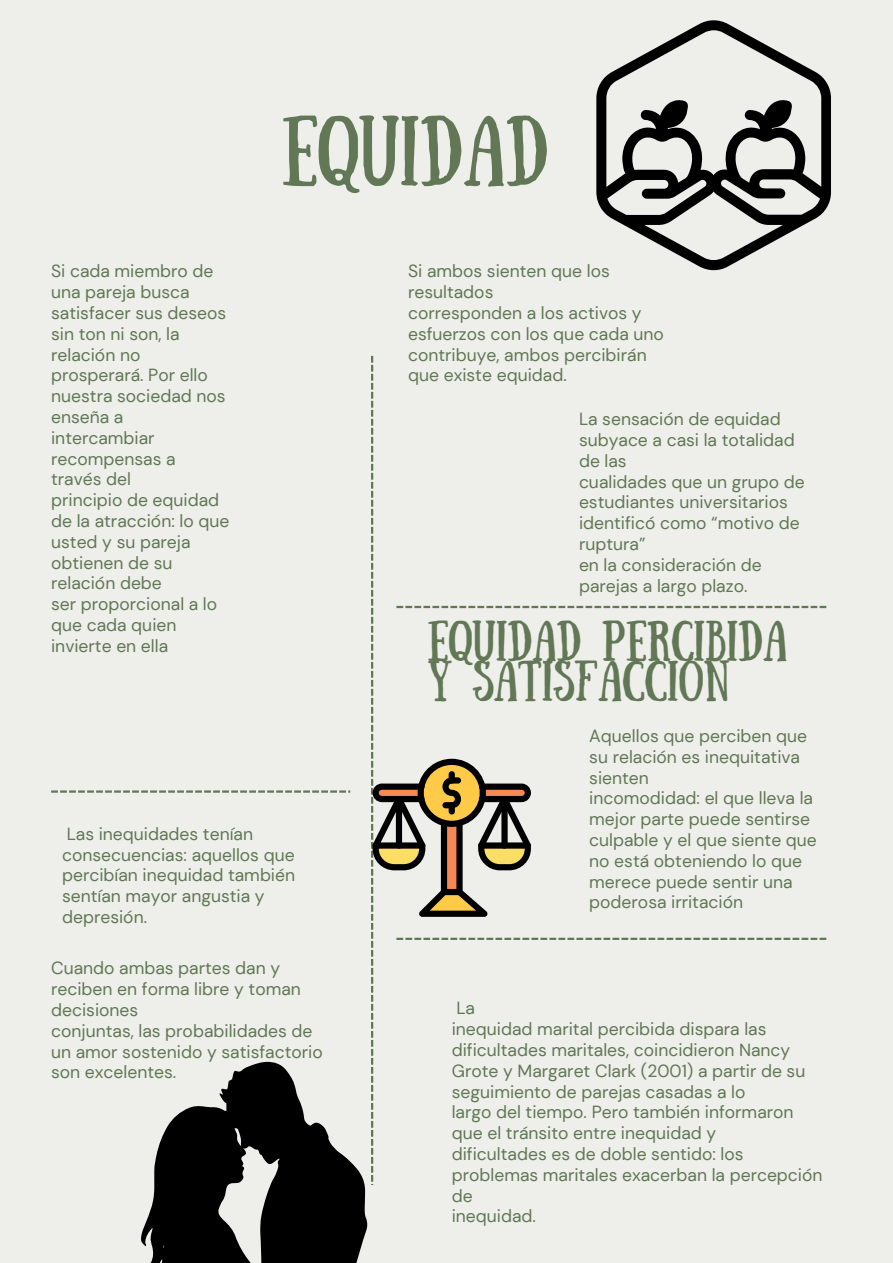
<style>
.page{position:relative;width:893px;height:1263px;background:#eeefeb}
.page>*{position:absolute;margin:0;border:0;box-sizing:border-box;transform-origin:0 0}
.t1{font:70.5px "Sunday";color:#617755}
.t2{font:40.58px/40.2px "Sunday";color:#617755}
.t3{font:17.55px/20.9px "DM Sans";color:#617755}
</style>
<div class="page">
<svg style="left:51px;top:790px;width:299px;height:3px"></svg>
<svg style="left:596px;top:20px;width:235px;height:250px"></svg>
<svg style="left:371px;top:356px;width:455px;height:829px"></svg>
<svg style="left:141px;top:1061px;width:227px;height:202px;fill:#000"></svg>
<p class="t3" style="left:51px;top:261px;width:177px">Si cada miembro de una pareja busca satisfacer sus deseos sin ton ni son, la relación no</p>
<p class="t3" style="left:51px;top:365px;width:176px">prosperará. Por ello nuestra sociedad nos enseña a intercambiar recompensas a través del</p>
<p class="t3" style="left:51px;top:490px;width:180px">principio de equidad de la atracción: lo que usted y su pareja obtienen de su relación debe</p>
<p class="t3" style="left:51px;top:594px;width:168px">ser proporcional a lo que cada quien invierte en ella</p>
<p class="t1" style="left:282px;top:101px;width:268px">EQUIDAD</p>
<p class="t3" style="left:408px;top:261px;width:203px">Si ambos sienten que los resultados</p>
<p class="t3" style="left:408px;top:302px;width:257px">corresponden a los activos y esfuerzos con los que cada uno contribuye, ambos percibirán</p>
<p class="t3" style="left:408px;top:365px;width:160px">que existe equidad.</p>
<p class="t3" style="left:579px;top:409px;width:217px">La sensación de equidad subyace a casi la totalidad de las</p>
<p class="t3" style="left:579px;top:471px;width:227px">cualidades que un grupo de estudiantes universitarios identificó como “motivo de ruptura”</p>
<p class="t3" style="left:579px;top:554px;width:184px">en la consideración de parejas a largo plazo.</p>
<p class="t2" style="left:428px;top:616px;width:361px">EQUIDAD PERCIBIDA<br>Y SATISFACCIÓN</p>
<p class="t3" style="left:62px;top:823px;width:234px">Las inequidades tenían consecuencias: aquellos que</p>
<p class="t3" style="left:62px;top:865px;width:235px">percibían inequidad también sentían mayor angustia y depresión.</p>
<p class="t3" style="left:51px;top:958px;width:251px">Cuando ambas partes dan y reciben en forma libre y toman decisiones</p>
<p class="t3" style="left:51px;top:1020px;width:273px">conjuntas, las probabilidades de un amor sostenido y satisfactorio son excelentes.</p>
<p class="t3" style="left:589px;top:725px;width:219px">Aquellos que perciben que su relación es inequitativa sienten</p>
<p class="t3" style="left:589px;top:788px;width:229px">incomodidad: el que lleva la mejor parte puede sentirse culpable y el que siente que</p>
<p class="t3" style="left:589px;top:850px;width:214px">no está obteniendo lo que merece puede sentir una poderosa irritación</p>
<p class="t3" style="left:456px;top:998px;width:20px">La</p>
<p class="t3" style="left:452px;top:1019px;width:340px">inequidad marital percibida dispara las dificultades maritales, coincidieron Nancy</p>
<p class="t3" style="left:452px;top:1060px;width:355px">Grote y Margaret Clark (2001) a partir de su seguimiento de parejas casadas a lo</p>
<p class="t3" style="left:452px;top:1102px;width:343px">largo del tiempo. Pero también informaron que el tránsito entre inequidad y</p>
<p class="t3" style="left:452px;top:1143px;width:372px">dificultades es de doble sentido: los problemas maritales exacerban la percepción de</p>
<p class="t3" style="left:452px;top:1206px;width:86px">inequidad.</p>
</div>
